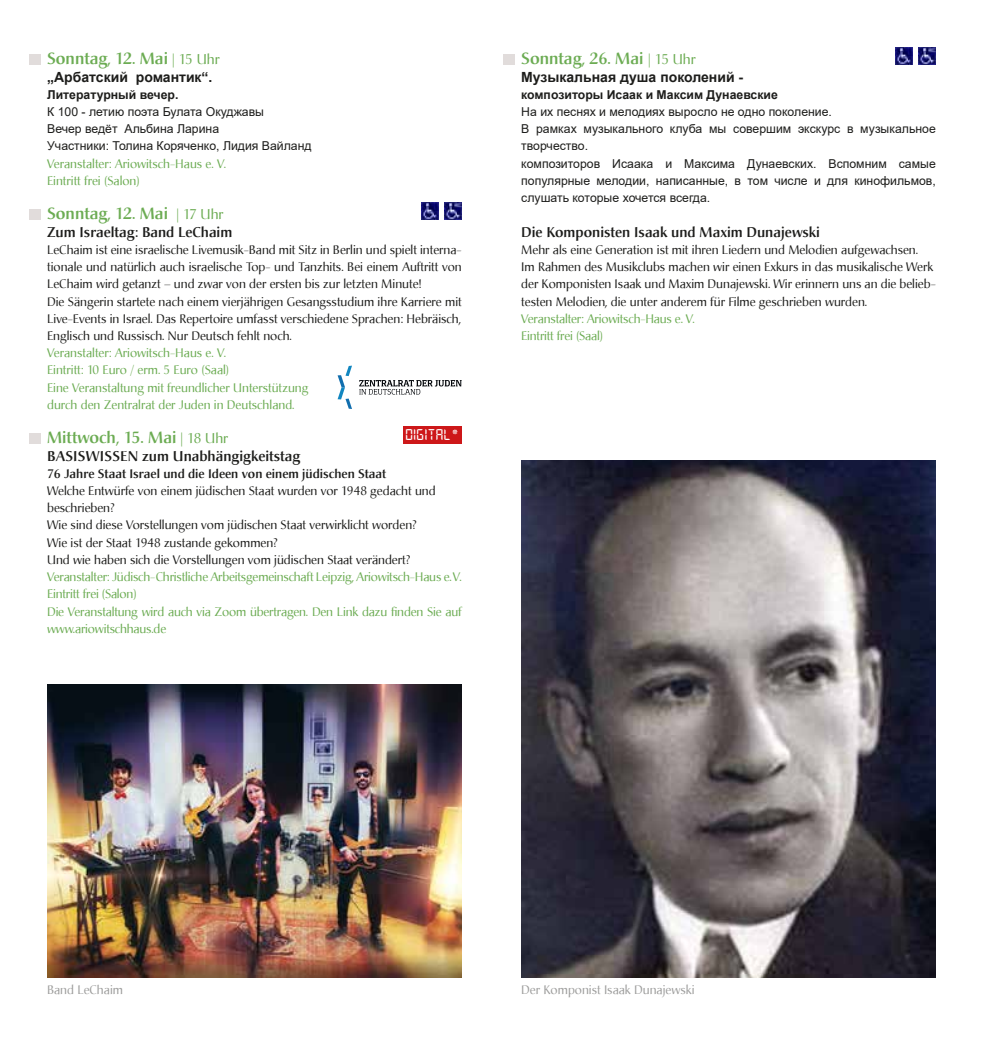
<style>
.page{position:relative;width:983px;height:1042px;background:#fff}
.page>*{position:absolute;margin:0;border:0;box-sizing:border-box;transform-origin:0 0}
.t1{font:500 16.1px "Christiana";color:#6cac53}
.t2{font:15.75px "Open 24 Display St";letter-spacing:.07em;color:#fff}
.t3{font:500 14px "Christiana";color:#1d1d1b}
.t4{font:700 14px "Arial";color:#1d1d1b}
.t5{font:12.25px/17.2px "Christiana";color:#1d1d1b}
.t6{font:12.25px/17.2px "Christiana";letter-spacing:-.015em;color:#6cac53}
.t7{font:12.25px/17.2px "Arial";color:#1d1d1b}
.t8{font:700 12.25px "Arial";color:#1d1d1b}
.t9{font:500 12.25px "Christiana";color:#1d1d1b}
.t10{font:12.25px "Christiana";color:#9d9d9c}
.s1{font-weight:400;font-size:14px}
</style>
<div class="page">
<div style="left:30px;top:54px;width:11px;height:10px;background:#e1dcdb"></div>
<div style="left:30px;top:209px;width:11px;height:10px;background:#e1dcdb"></div>
<div style="left:30px;top:433px;width:11px;height:10px;background:#e1dcdb"></div>
<div style="left:403px;top:426px;width:58px;height:17px;background:#cd1719"></div>
<img style="left:421px;top:202px;width:17px;height:17px">
<img style="left:444px;top:202px;width:17px;height:17px">
<div style="left:503px;top:54px;width:11px;height:10px;background:#e1dcdb"></div>
<img style="left:895px;top:47px;width:17px;height:17px">
<img style="left:918px;top:47px;width:17px;height:17px">
<img style="left:47px;top:684px;width:414px;height:293px">
<img style="left:521px;top:460px;width:414px;height:517px">
<svg style="left:359px;top:380px;width:102px;height:14px"></svg>
<svg style="left:337px;top:366px;width:15px;height:43px"></svg>
<h1 class="t1" style="left:47px;top:49px;width:174px">Sonntag, 12. Mai <span class="s1">| 15 Uhr</span></h1>
<p class="t4" style="left:47px;top:67px;width:167px">„Арбатский романтик“.</p>
<p class="t8" style="left:47px;top:86px;width:133px">Литературный вечер.</p>
<p class="t7" style="left:47px;top:103px;width:266px">К 100 - летию поэта Булата Окуджавы<br>Вечер ведёт Альбина Ларина<br>Участники: Толина Коряченко, Лидия Вайланд</p>
<p class="t6" style="left:47px;top:155px;width:180px">Veranstalter: Ariowitsch-Haus e. V.<br>Eintritt frei (Salon)</p>
<h1 class="t1" style="left:47px;top:204px;width:178px">Sonntag, 12. Mai <span class="s1">| 17 Uhr</span></h1>
<p class="t3" style="left:47px;top:223px;width:187px">Zum Israeltag: Band LeChaim</p>
<p class="t5" style="left:47px;top:241px;width:416px">LeChaim ist eine israelische Livemusik-Band mit Sitz in Berlin und spielt interna&shy;tionale und natürlich auch israelische Top- und Tanzhits. Bei einem Auftritt von LeChaim wird getanzt – und zwar von der ersten bis zur letzten Minute!<br>Die Sängerin startete nach einem vierjährigen Gesangsstudium ihre Karriere mit Live-Events in Israel. Das Repertoire umfasst verschiedene Sprachen: Hebräisch, Englisch und Russisch. Nur Deutsch fehlt noch.</p>
<p class="t6" style="left:47px;top:344px;width:263px">Veranstalter: Ariowitsch-Haus e. V.<br>Eintritt: 10 Euro€/ erm. 5 Euro (Saal)<br>Eine Veranstaltung mit freundlicher Unterstützung durch den Zentralrat der Juden in Deutschland.</p>
<h1 class="t1" style="left:47px;top:427px;width:182px">Mittwoch, 15. Mai <span class="s1">| 18 Uhr</span></h1>
<p class="t3" style="left:47px;top:447px;width:255px">BASISWISSEN zum Unabhängigkeitstag</p>
<p class="t9" style="left:47px;top:466px;width:340px">76 Jahre Staat Israel und die Ideen von einem jüdischen Staat</p>
<p class="t5" style="left:47px;top:482px;width:390px">Welche Entwürfe von einem jüdischen Staat wurden vor 1948 gedacht und beschrieben?<br>Wie sind diese Vorstellungen vom jüdischen Staat verwirklicht worden?<br>Wie ist der Staat 1948 zustande gekommen?<br>Und wie haben sich die Vorstellungen vom jüdischen Staat verändert?</p>
<p class="t6" style="left:47px;top:568px;width:416px">Veranstalter: Jüdisch-Christliche Arbeitsgemeinschaft Leipzig, Ariowitsch-Haus e.V.<br>Eintritt frei (Salon)<br>Die Veranstaltung wird auch via Zoom übertragen. Den Link dazu finden Sie auf www.ariowitschhaus.de</p>
<p class="t2" style="left:406px;top:424px;width:54px">digitaL*</p>
<h1 class="t1" style="left:521px;top:49px;width:176px">Sonntag, 26. Mai <span class="s1">| 15 Uhr</span></h1>
<p class="t4" style="left:521px;top:67px;width:223px">Музыкальная душа поколений -</p>
<p class="t8" style="left:521px;top:86px;width:258px">композиторы Исаак и Максим Дунаевские</p>
<p class="t7" style="left:521px;top:103px;width:416px">На их песнях и мелодиях выросло не одно поколение.<br>В рамках музыкального клуба мы совершим экскурс в музыкальное творчество.<br>композиторов Исаака и Максима Дунаевских. Вспомним самые популярные мелодии, написанные, в том числе и для кинофильмов, слушать которые хочется всегда.</p>
<p class="t3" style="left:521px;top:223px;width:300px">Die Komponisten Isaak und Maxim Dunajewski</p>
<p class="t5" style="left:521px;top:241px;width:416px">Mehr als eine Generation ist mit ihren Liedern und Melodien aufgewachsen.<br>Im Rahmen des Musikclubs machen wir einen Exkurs in das musikalische Werk der Komponisten Isaak und Maxim Dunajewski. Wir erinnern uns an die belieb&shy;testen Melodien, die unter anderem für Filme geschrieben wurden.</p>
<p class="t6" style="left:521px;top:310px;width:175px">Veranstalter: Ariowitsch-Haus e. V.<br>Eintritt frei (Saal)</p>
<p class="t10" style="left:47px;top:982px;width:77px">Band LeChaim</p>
<p class="t10" style="left:521px;top:982px;width:175px">Der Komponist Isaak Dunajewski</p>
</div>
